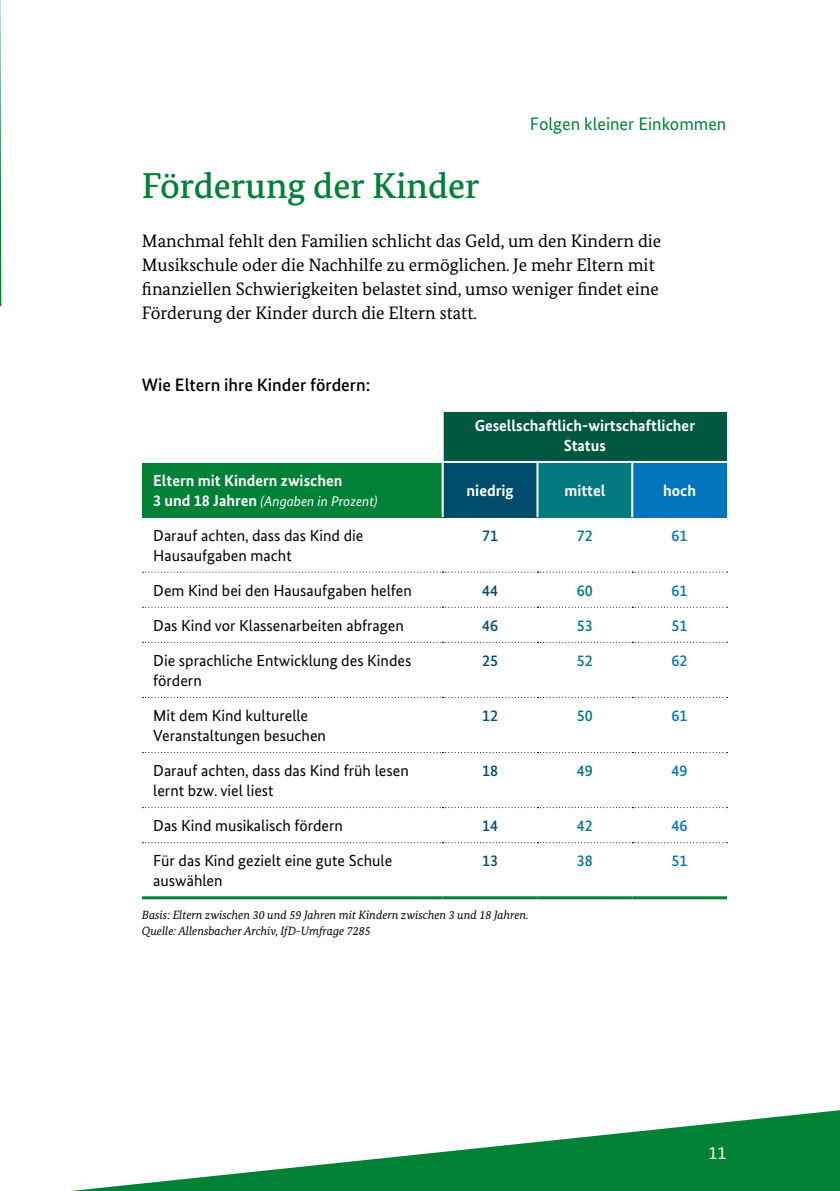
<style>
.page{position:relative;width:840px;height:1191px;background:#fff}
.page>*{position:absolute;margin:0;border:0;box-sizing:border-box;transform-origin:0 0}
.C_-_Inhalt-Headlines_C-02-H2-Headline_2{font:500 36px "Bundes Serif";color:#008136}
.D_-_Innenseiten_D-01-P-Fließtext_BundesS{font:18px/24px "Bundes Serif";color:#000}
.F_-_Tabellen_Grafiken_Bilder_F-01-P-Head{font:500 18px "Bundes Sans";color:#000}
.t1{font:18px "Bundes Sans";color:#008136}
.t2{font:18px "Bundes Sans";color:#fff}
.F_-_Tabellen_Grafiken_Bilder_F-03-P-Tabe{font:16px/20px "Bundes Sans";color:#000}
.F_-_Tabellen_Grafiken_Bilder_F-02-P-Tabe{font:700 16px/20px "Bundes Sans";color:#fff;text-align:center}
.F_-_Tabellen_Grafiken_Bilder_F-03-P-Tabe-2{font:500 16px "Bundes Sans";color:#004c6c}
.F_-_Tabellen_Grafiken_Bilder_F-03-P-Tabe-3{font:500 16px "Bundes Sans";color:#00797f}
.F_-_Tabellen_Grafiken_Bilder_F-03-P-Tabe-4{font:500 16px "Bundes Sans";color:#0075be}
.F_-_Tabellen_Grafiken_Bilder_F-02-P-Tabe-2{font:italic 14px "Bundes Sans";color:#fff}
.D_-_Innenseiten_D-05-P_Quelle_Fließtext{font:italic 12px "Bundes Serif";color:#000}
.s1{font-weight:700;font-style:normal;font-size:16px}
</style>
<div class="page">
<svg style="left:71px;top:1110px;width:768px;height:81px"></svg>
<svg style="left:0;top:0;width:1px;height:306px"></svg>
<div style="left:442px;top:411px;width:284px;height:51px;background:#005840"></div>
<div style="left:142px;top:462px;width:300px;height:55px;background:#008136"></div>
<div style="left:442px;top:462px;width:95px;height:55px;background:#004c6c"></div>
<div style="left:537px;top:462px;width:95px;height:55px;background:#00797f"></div>
<div style="left:632px;top:462px;width:94px;height:55px;background:#0075be"></div>
<hr style="left:442px;top:410px;width:95px;height:2px;background:#fff">
<hr style="left:537px;top:410px;width:95px;height:2px;background:#fff">
<hr style="left:632px;top:410px;width:94px;height:2px;background:#fff">
<hr style="left:441px;top:463px;width:2px;height:54px;background:#fff">
<hr style="left:536px;top:463px;width:2px;height:54px;background:#fff">
<hr style="left:631px;top:463px;width:2px;height:54px;background:#fff">
<hr style="left:441px;top:412px;width:2px;height:49px;background:#fff">
<hr style="left:142px;top:461px;width:300px;height:2px;background:#fff">
<hr style="left:442px;top:461px;width:95px;height:2px;background:#fff">
<hr style="left:537px;top:461px;width:95px;height:2px;background:#fff">
<hr style="left:632px;top:461px;width:94px;height:2px;background:#fff">
<svg style="left:142px;top:571px;width:585px;height:1px"></svg>
<svg style="left:142px;top:607px;width:585px;height:1px"></svg>
<svg style="left:142px;top:642px;width:585px;height:1px"></svg>
<svg style="left:142px;top:697px;width:585px;height:1px"></svg>
<svg style="left:142px;top:752px;width:585px;height:1px"></svg>
<svg style="left:142px;top:807px;width:585px;height:1px"></svg>
<svg style="left:142px;top:842px;width:585px;height:1px"></svg>
<hr style="left:142px;top:896px;width:300px;height:3px;background:#008136">
<hr style="left:442px;top:896px;width:95px;height:3px;background:#008136">
<hr style="left:537px;top:896px;width:95px;height:3px;background:#008136">
<hr style="left:632px;top:896px;width:94px;height:3px;background:#008136">
<p class="t1" style="left:529px;top:112px;width:198px">Folgen kleiner Einkommen</p>
<h2 class="C_-_Inhalt-Headlines_C-02-H2-Headline_2" style="left:142px;top:164px;width:339px">Förderung der Kinder</h2>
<p class="D_-_Innenseiten_D-01-P-Fließtext_BundesS" style="left:142px;top:228px;width:520px">Manchmal fehlt den Familien schlicht das Geld, um den Kindern die Musikschule oder die Nachhilfe zu ermöglichen. Je mehr Eltern mit finanziellen Schwierigkeiten belastet sind, umso weniger findet eine Förderung der Kinder durch die Eltern statt.</p>
<p class="F_-_Tabellen_Grafiken_Bilder_F-01-P-Head" style="left:142px;top:373px;width:230px">Wie Eltern ihre Kinder fördern:</p>
<p class="F_-_Tabellen_Grafiken_Bilder_F-02-P-Tabe" style="left:153px;top:470px;width:191px">Eltern mit Kindern zwischen</p>
<p class="F_-_Tabellen_Grafiken_Bilder_F-02-P-Tabe-2" style="left:153px;top:492px;width:226px"><span class="s1">3 und 18 Jahren</span> (Angaben in Prozent)</p>
<p class="F_-_Tabellen_Grafiken_Bilder_F-02-P-Tabe" style="left:474px;top:415px;width:222px">Gesellschaftlich-wirtschaftlicher<br>Status</p>
<p class="F_-_Tabellen_Grafiken_Bilder_F-02-P-Tabe" style="left:466px;top:480px;width:48px">niedrig</p>
<p class="F_-_Tabellen_Grafiken_Bilder_F-02-P-Tabe" style="left:564px;top:480px;width:42px">mittel</p>
<p class="F_-_Tabellen_Grafiken_Bilder_F-02-P-Tabe" style="left:662px;top:480px;width:35px">hoch</p>
<p class="F_-_Tabellen_Grafiken_Bilder_F-03-P-Tabe" style="left:153px;top:525px;width:211px">Darauf achten, dass das Kind die<br>Hausaufgaben macht</p>
<p class="F_-_Tabellen_Grafiken_Bilder_F-03-P-Tabe-2" style="left:482px;top:525px;width:17px">71</p>
<p class="F_-_Tabellen_Grafiken_Bilder_F-03-P-Tabe-3" style="left:576px;top:525px;width:17px">72</p>
<p class="F_-_Tabellen_Grafiken_Bilder_F-03-P-Tabe-4" style="left:671px;top:525px;width:17px">61</p>
<p class="F_-_Tabellen_Grafiken_Bilder_F-03-P-Tabe" style="left:153px;top:580px;width:260px">Dem Kind bei den Hausaufgaben helfen</p>
<p class="F_-_Tabellen_Grafiken_Bilder_F-03-P-Tabe-2" style="left:482px;top:580px;width:17px">44</p>
<p class="F_-_Tabellen_Grafiken_Bilder_F-03-P-Tabe-3" style="left:576px;top:580px;width:17px">60</p>
<p class="F_-_Tabellen_Grafiken_Bilder_F-03-P-Tabe-4" style="left:671px;top:580px;width:17px">61</p>
<p class="F_-_Tabellen_Grafiken_Bilder_F-03-P-Tabe" style="left:153px;top:615px;width:252px">Das Kind vor Klassenarbeiten abfragen</p>
<p class="F_-_Tabellen_Grafiken_Bilder_F-03-P-Tabe-2" style="left:482px;top:616px;width:17px">46</p>
<p class="F_-_Tabellen_Grafiken_Bilder_F-03-P-Tabe-3" style="left:576px;top:616px;width:17px">53</p>
<p class="F_-_Tabellen_Grafiken_Bilder_F-03-P-Tabe-4" style="left:671px;top:616px;width:17px">51</p>
<p class="F_-_Tabellen_Grafiken_Bilder_F-03-P-Tabe" style="left:153px;top:650px;width:259px">Die sprachliche Entwicklung des Kindes fördern</p>
<p class="F_-_Tabellen_Grafiken_Bilder_F-03-P-Tabe-2" style="left:482px;top:651px;width:17px">25</p>
<p class="F_-_Tabellen_Grafiken_Bilder_F-03-P-Tabe-3" style="left:576px;top:651px;width:17px">52</p>
<p class="F_-_Tabellen_Grafiken_Bilder_F-03-P-Tabe-4" style="left:671px;top:651px;width:17px">62</p>
<p class="F_-_Tabellen_Grafiken_Bilder_F-03-P-Tabe" style="left:153px;top:705px;width:156px">Mit dem Kind kulturelle</p>
<p class="F_-_Tabellen_Grafiken_Bilder_F-03-P-Tabe" style="left:153px;top:725px;width:174px">Veranstaltungen besuchen</p>
<p class="F_-_Tabellen_Grafiken_Bilder_F-03-P-Tabe-2" style="left:482px;top:706px;width:17px">12</p>
<p class="F_-_Tabellen_Grafiken_Bilder_F-03-P-Tabe-3" style="left:576px;top:706px;width:17px">50</p>
<p class="F_-_Tabellen_Grafiken_Bilder_F-03-P-Tabe-4" style="left:671px;top:706px;width:17px">61</p>
<p class="F_-_Tabellen_Grafiken_Bilder_F-03-P-Tabe" style="left:153px;top:760px;width:257px">Darauf achten, dass das Kind früh lesen lernt bzw. viel liest</p>
<p class="F_-_Tabellen_Grafiken_Bilder_F-03-P-Tabe-2" style="left:482px;top:761px;width:17px">18</p>
<p class="F_-_Tabellen_Grafiken_Bilder_F-03-P-Tabe-3" style="left:576px;top:761px;width:17px">49</p>
<p class="F_-_Tabellen_Grafiken_Bilder_F-03-P-Tabe-4" style="left:671px;top:761px;width:17px">49</p>
<p class="F_-_Tabellen_Grafiken_Bilder_F-03-P-Tabe" style="left:153px;top:815px;width:191px">Das Kind musikalisch fördern</p>
<p class="F_-_Tabellen_Grafiken_Bilder_F-03-P-Tabe-2" style="left:482px;top:816px;width:17px">14</p>
<p class="F_-_Tabellen_Grafiken_Bilder_F-03-P-Tabe-3" style="left:576px;top:816px;width:17px">42</p>
<p class="F_-_Tabellen_Grafiken_Bilder_F-03-P-Tabe-4" style="left:671px;top:816px;width:17px">46</p>
<p class="F_-_Tabellen_Grafiken_Bilder_F-03-P-Tabe" style="left:153px;top:850px;width:240px">Für das Kind gezielt eine gute Schule auswählen</p>
<p class="F_-_Tabellen_Grafiken_Bilder_F-03-P-Tabe-2" style="left:482px;top:851px;width:17px">13</p>
<p class="F_-_Tabellen_Grafiken_Bilder_F-03-P-Tabe-3" style="left:576px;top:851px;width:17px">38</p>
<p class="F_-_Tabellen_Grafiken_Bilder_F-03-P-Tabe-4" style="left:671px;top:851px;width:17px">51</p>
<p class="D_-_Innenseiten_D-05-P_Quelle_Fließtext" style="left:142px;top:907px;width:388px">Basis: Eltern zwischen 30 und 59 Jahren mit Kindern zwischen 3 und 18 Jahren.</p>
<p class="D_-_Innenseiten_D-05-P_Quelle_Fließtext" style="left:142px;top:923px;width:230px">Quelle: Allensbacher Archiv, IfD-Umfrage 7285</p>
<p class="t2" style="left:708px;top:1141px;width:19px">11</p>
</div>
